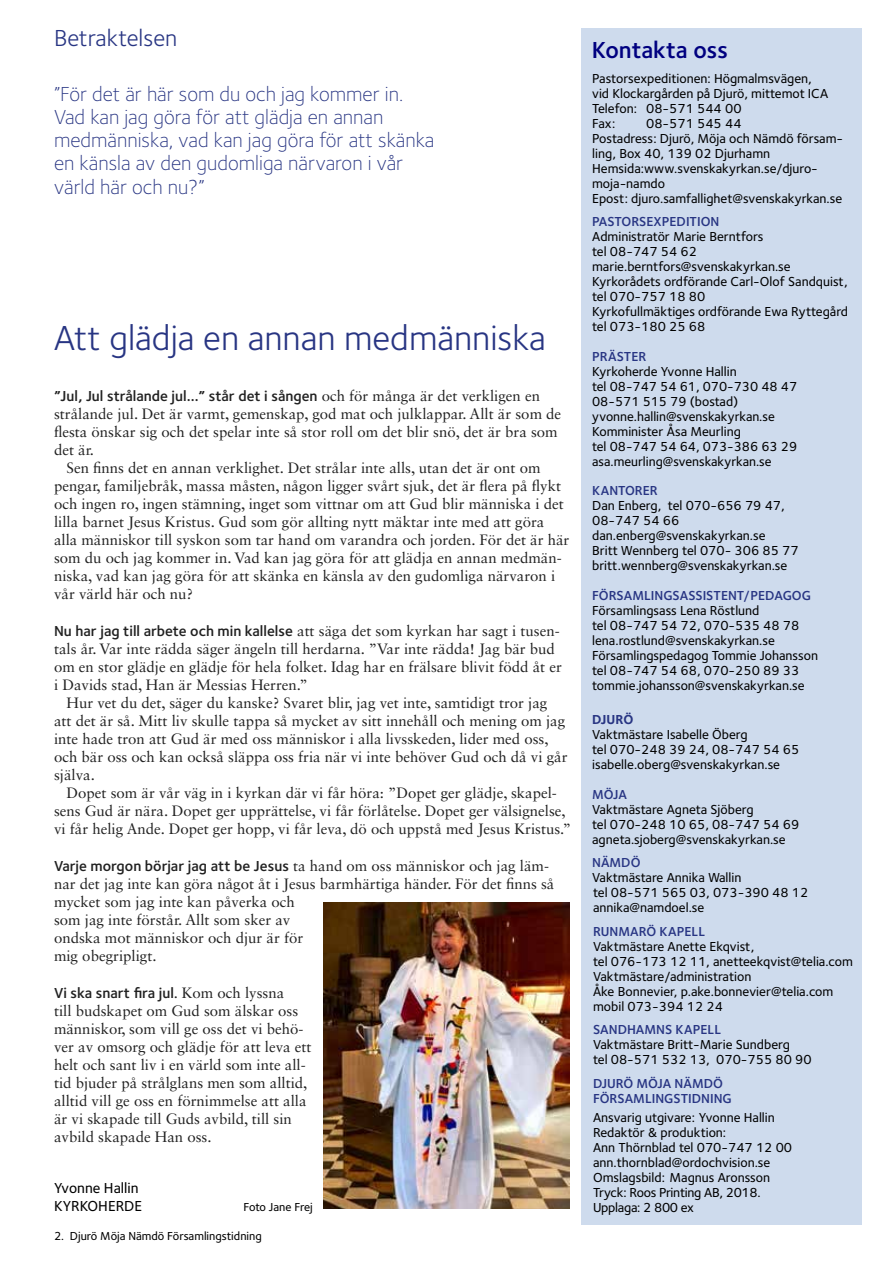
<style>
.page{position:relative;width:893px;height:1263px;background:#fff}
.page>*{position:absolute;margin:0;border:0;box-sizing:border-box;transform-origin:0 0}
.t1{font:36px "Foundry Sterling";color:#283583}
.t2{font:24px "Foundry Sterling";color:#283583}
.t3{font:600 24px "Foundry Sterling";color:#000080}
.t4{font:300 21px/23.1px "Foundry Sterling";color:#283583}
.t5{font:15px/18px "Sabon LT Std";color:#212121}
.t6{font:600 15px "Foundry Sterling";color:#212121}
.t7{font:500 15px/18px "Foundry Sterling";color:#000}
.t8{font:500 13.5px/15px "Foundry Sterling";color:#000}
.t9{font:600 13.5px/15px "Foundry Sterling";color:#283583}
.t10{font:700 13.5px "Foundry Sterling";color:#283583}
.t11{font:500 12px "Foundry Sterling";color:#000}
.s1{font-family:"Sabon LT Std";font-weight:400}
.s2{font-family:"Foundry Sterling";font-weight:600}
</style>
<div class="page">
<div style="left:581px;top:28px;width:281px;height:1197px;background:#cedbed"></div>
<img style="left:323px;top:903px;width:247px;height:306px">
<h2 class="t2" style="left:54px;top:22px;width:125px">Betraktelsen</h2>
<h3 class="t4" style="left:54px;top:82px;width:382px">”För det är här som du och jag kommer in.<br>Vad kan jag göra för att glädja en annan medmänniska, vad kan jag göra för att skänka en känsla av den gudomliga närvaron i vår värld här och nu?”</h3>
<h1 class="t1" style="left:54px;top:312px;width:493px">Att glädja en annan medmänniska</h1>
<p class="t6" style="left:54px;top:385px;width:488px">”Jul, Jul strålande jul…” står det i sången <span class="s1">och för många är det verkligen en</span></p>
<p class="t5" style="left:54px;top:404px;width:509px">strålande jul. Det är varmt, gemenskap, god mat och julklappar. Allt är som de flesta önskar sig och det spelar inte så stor roll om det blir snö, det är bra som det är.</p>
<p class="t5" style="left:54px;top:459px;width:517px;text-indent:13px">Sen finns det en annan verklighet. Det strålar inte alls, utan det är ont om pengar, familjebråk, massa måsten, någon ligger svårt sjuk, det är flera på flykt och ingen ro, ingen stämning, inget som vittnar om att Gud blir människa i det lilla barnet Jesus Kristus. Gud som gör allting nytt mäktar inte med att göra alla människor till syskon som tar hand om varandra och jorden. För det är här som du och jag kommer in. Vad kan jag göra för att glädja en annan medmän&shy;niska, vad kan jag göra för att skänka en känsla av den gudomliga närvaron i vår värld här och nu?</p>
<p class="t5" style="left:54px;top:621px;width:509px"><span class="s2">Nu har jag till arbete och min kallelse</span> att säga det som kyrkan har sagt i tusen&shy;tals år. Var inte rädda säger ängeln till herdarna. ”Var inte rädda! Jag bär bud om en stor glädje en glädje för hela folket. Idag har en frälsare blivit född åt er i Davids stad, Han är Messias Herren.”</p>
<p class="t5" style="left:54px;top:694px;width:515px;text-indent:13px">Hur vet du det, säger du kanske? Svaret blir, jag vet inte, samtidigt tror jag att det är så. Mitt liv skulle tappa så mycket av sitt innehåll och mening om jag inte hade tron att Gud är med oss människor i alla livsskeden, lider med oss, och bär oss och kan också släppa oss fria när vi inte behöver Gud och då vi går själva.</p>
<p class="t5" style="left:54px;top:784px;width:519px;text-align:center">Dopet som är vår väg in i kyrkan där vi får höra: ”Dopet ger glädje, skapel&shy;sens Gud är nära. Dopet ger upprättelse, vi får förlåtelse. Dopet ger välsignelse, vi får helig Ande. Dopet ger hopp, vi får leva, dö och uppstå med Jesus Kristus.”</p>
<p class="t6" style="left:54px;top:855px;width:497px">Varje morgon börjar jag att be Jesus <span class="s1">ta hand om oss människor och jag läm-</span></p>
<p class="t5" style="left:54px;top:874px;width:502px">nar det jag inte kan göra något åt i Jesus barmhärtiga händer. För det finns så mycket som jag inte kan påverka och<br>som jag inte förstår. Allt som sker av<br>ondska mot människor och djur är för<br>mig obegripligt.</p>
<p class="t6" style="left:54px;top:982px;width:232px">Vi ska snart fira jul<span class="s1">. Kom och lyssna</span></p>
<p class="t5" style="left:54px;top:1001px;width:259px">till budskapet om Gud som älskar oss människor, som vill ge oss det vi behö&shy;ver av omsorg och glädje för att leva ett helt och sant liv i en värld som inte all&shy;tid bjuder på strålglans men som alltid, alltid vill ge oss en förnimmelse att alla är vi skapade till Guds avbild, till sin avbild skapade Han oss.</p>
<p class="t7" style="left:54px;top:1178px;width:90px">Yvonne Hallin<br>KYRKOHERDE</p>
<p class="t11" style="left:243px;top:1198px;width:71px">Foto Jane Frej</p>
<p class="t11" style="left:54px;top:1228px;width:209px">2. Djurö Möja Nämdö Församlingstidning</p>
<h2 class="t3" style="left:592px;top:33px;width:138px">Kontakta oss</h2>
<p class="t8" style="left:592px;top:70px;width:238px">Pastorsexpeditionen: Högmalmsvägen, vid Klockargården på Djurö, mittemot ICA<br>Telefon: 08-571 544 00<br>Fax:</p>
<p class="t8" style="left:592px;top:115px;width:253px;text-indent:54px">08-571 545 44<br>Postadress: Djurö, Möja och Nämdö försam&shy;ling, Box 40, 139 02 Djurhamn<br>Hemsida:www.svenskakyrkan.se/djuro&shy;moja-namdo<br>Epost: djuro.samfallighet@svenskakyrkan.se</p>
<p class="t9" style="left:592px;top:214px;width:129px">PASTORSEXPEDITION</p>
<p class="t8" style="left:592px;top:229px;width:257px">Administratör Marie Berntfors<br>tel 08-747 54 62 marie.berntfors@svenskakyrkan.se<br>Kyrkorådets ordförande Carl-Olof Sandquist, tel 070-757 18 80<br>Kyrkofullmäktiges ordförande Ewa Ryttegård tel 073-180 25 68</p>
<p class="t9" style="left:592px;top:349px;width:56px">PRÄSTER</p>
<p class="t8" style="left:592px;top:364px;width:207px">Kyrkoherde Yvonne Hallin<br>tel 08-747 54 61, 070-730 48 47<br>08-571 515 79 (bostad) yvonne.hallin@svenskakyrkan.se<br>Komminister Åsa Meurling<br>tel 08-747 54 64, 073-386 63 29 asa.meurling@svenskakyrkan.se</p>
<p class="t9" style="left:592px;top:483px;width:67px">KANTORER</p>
<p class="t8" style="left:592px;top:498px;width:208px">Dan Enberg, tel 070-656 79 47,<br>08-747 54 66 dan.enberg@svenskakyrkan.se<br>Britt Wennberg tel 070- 306 85 77 britt.wennberg@svenskakyrkan.se</p>
<p class="t9" style="left:592px;top:588px;width:220px">FÖRSAMLINGSASSISTENT/PEDAGOG</p>
<p class="t8" style="left:592px;top:603px;width:227px">Församlingsass Lena Röstlund<br>tel 08-747 54 72, 070-535 48 78 lena.rostlund@svenskakyrkan.se Församlingspedagog Tommie Johansson tel 08-747 54 68, 070-250 89 33 tommie.johansson@svenskakyrkan.se</p>
<p class="t10" style="left:592px;top:710px;width:43px">DJURÖ</p>
<p class="t8" style="left:592px;top:726px;width:209px">Vaktmästare Isabelle Öberg<br>tel 070-248 39 24, 08-747 54 65 isabelle.oberg@svenskakyrkan.se</p>
<p class="t9" style="left:592px;top:786px;width:36px">MÖJA</p>
<p class="t8" style="left:592px;top:801px;width:209px">Vaktmästare Agneta Sjöberg<br>tel 070-248 10 65, 08-747 54 69 agneta.sjoberg@svenskakyrkan.se</p>
<p class="t9" style="left:592px;top:855px;width:50px">NÄMDÖ</p>
<p class="t8" style="left:592px;top:870px;width:218px">Vaktmästare Annika Wallin<br>tel 08-571 565 03, 073-390 48 12 annika@namdoel.se</p>
<p class="t9" style="left:593px;top:923px;width:114px">RUNMARÖ KAPELL</p>
<p class="t8" style="left:593px;top:938px;width:261px">Vaktmästare Anette Ekqvist,<br>tel 076-173 12 11, anetteekqvist@telia.com Vaktmästare/administration<br>Åke Bonnevier, p.ake.bonnevier@telia.com mobil 073-394 12 24</p>
<p class="t9" style="left:593px;top:1022px;width:130px">SANDHAMNS KAPELL</p>
<p class="t8" style="left:593px;top:1037px;width:220px">Vaktmästare Britt-Marie Sundberg<br>tel 08-571 532 13, 070-755 80 90</p>
<p class="t9" style="left:593px;top:1075px;width:140px">DJURÖ MÖJA NÄMDÖ<br>FÖRSAMLINGSTIDNING</p>
<p class="t8" style="left:593px;top:1109px;width:201px">Ansvarig utgivare: Yvonne Hallin<br>Redaktör &amp; produktion:<br>Ann Thörnblad tel 070-747 12 00 ann.thornblad@ordochvision.se<br>Omslagsbild: Magnus Aronsson<br>Tryck: Roos Printing AB, 2018.<br>Upplaga: 2 800 ex</p>
</div>
